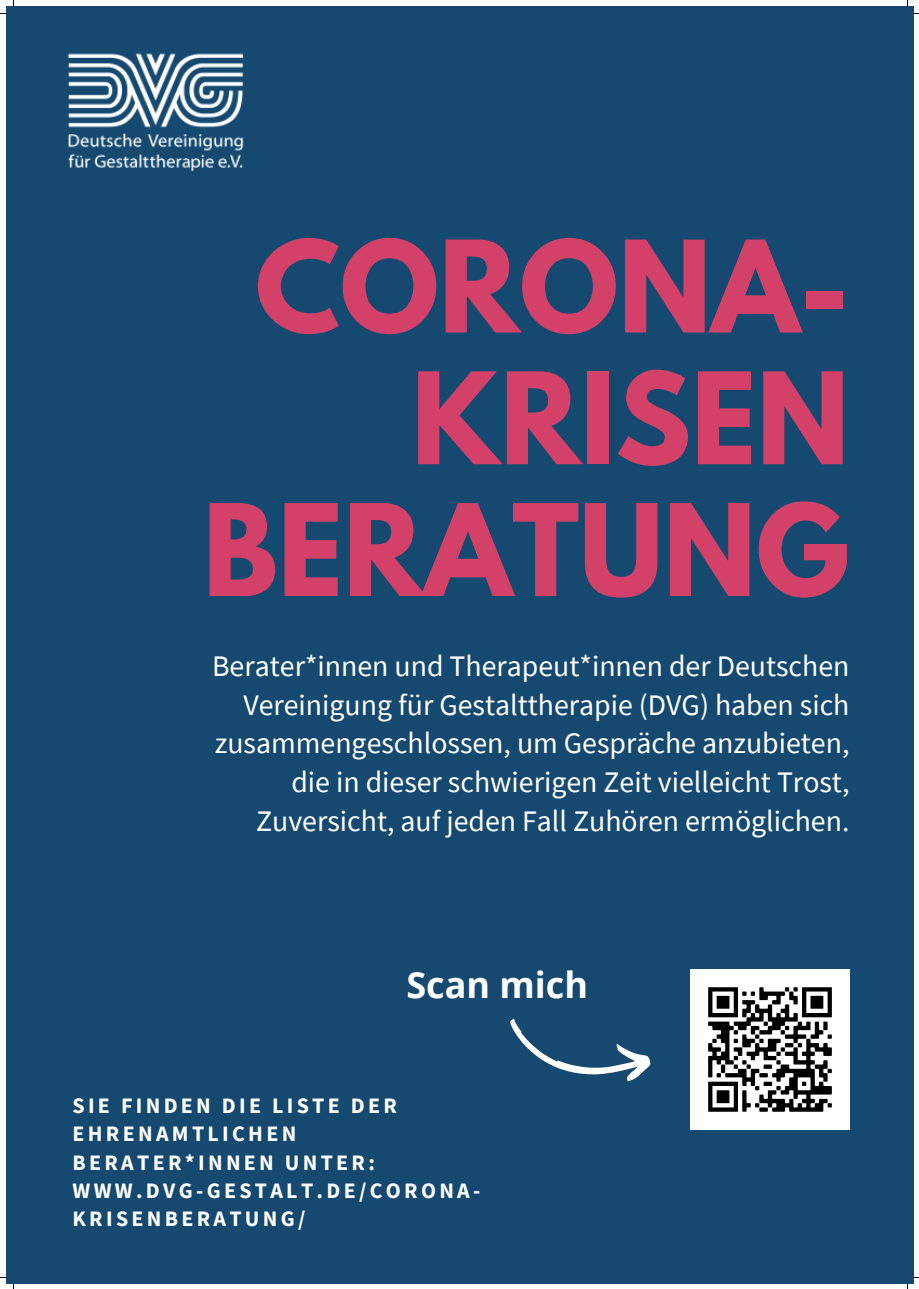
<style>
.page{position:relative;width:919px;height:1289px;background:#fff}
.page>*{position:absolute;margin:0;border:0;box-sizing:border-box;transform-origin:0 0}
.t1{font:700 112.57px/131.7px "League Spartan";color:#d34168;text-align:right}
.t2{font:700 36px "Open Sans";color:#fff}
.t3{font:29.78px/38.8px "Source Sans Pro";color:#fff;text-align:right}
.t4{font:700 21.98px/28.4px "Source Sans Pro";letter-spacing:.15em;color:#fff}
</style>
<div class="page">
<div style="left:6px;top:6px;width:907px;height:1277px;background:#154970"></div>
<img style="left:67px;top:53px;width:177px;height:119px">
<img style="left:690px;top:969px;width:159px;height:160px">
<svg style="left:510px;top:1018px;width:141px;height:63px"></svg>
<h1 class="t1" style="left:203px;top:236px;width:648px">CORONA-<br>KRISEN<br>BERATUNG</h1>
<p class="t3" style="left:212px;top:645px;width:638px">Berater*innen und Therapeut*innen der Deutschen Vereinigung für Gestalttherapie (DVG) haben sich zusammengeschlossen, um Gespräche anzubieten, die in dieser schwierigen Zeit vielleicht Trost, Zuversicht, auf jeden Fall Zuhören ermöglichen.</p>
<p class="t2" style="left:406px;top:959px;width:183px">Scan mich</p>
<p class="t4" style="left:72px;top:1090px;width:409px">SIE FINDEN DIE LISTE DER<br>EHRENAMTLICHEN<br>BERATER*INNEN UNTER:<br>WWW.DVG-GESTALT.DE/CORONA-<br>KRISENBERATUNG/</p>
</div>
